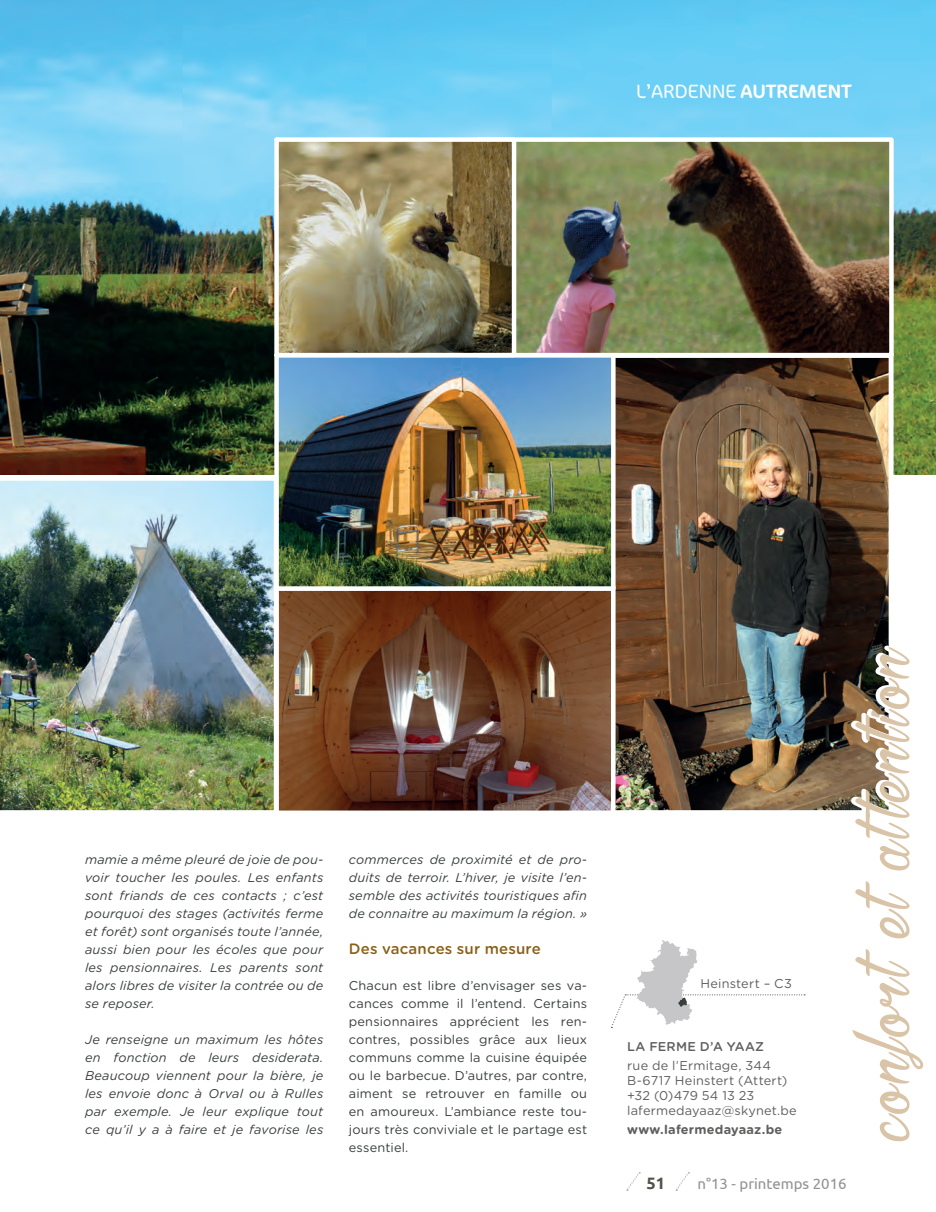
<style>
.page{position:relative;width:936px;height:1212px;background:#fff}
.page>*{position:absolute;margin:0;border:0;box-sizing:border-box;transform-origin:0 0}
.t1{font:300 19.5px "Cocon";color:#fff}
.t2{font:700 16.5px "Ubuntu";color:#535249}
.t3{font:500 15px "Gotham Rounded";letter-spacing:.01em;color:#8a6018}
.t4{font:15px "Ubuntu";color:#919295}
.t5{font:italic 12.75px/18px "Gotham Rounded";letter-spacing:.01em;color:#383f3c;text-align:justify}
.t6{font:12.75px/18px "Gotham Rounded";letter-spacing:.015em;color:#383f3c;text-align:justify}
.t7{font:12.75px/15px "Gotham Rounded";letter-spacing:.015em;color:#5d605c}
.t8{font:700 12.75px "Gotham Rounded";letter-spacing:.015em;color:#5d605c}
.t9{font:500 12.75px "Gotham Rounded";letter-spacing:.025em;color:#5d605c}
.s1{font-weight:400}
</style>
<div class="page">
<img style="left:0;top:0;width:935px;height:474px">
<svg style="left:611px;top:940px;width:194px;height:88px"></svg>
<img style="left:615px;top:359px;width:272px;height:450px">
<div style="left:583px;top:353px;width:310px;height:462px;border:5px solid #fff"></div>
<img style="left:279px;top:358px;width:331px;height:451px">
<div style="left:274px;top:586px;width:341px;height:229px;border:5px solid #fff"></div>
<svg style="left:846px;top:643px;width:78px;height:499px"></svg>
<div style="left:274px;top:353px;width:341px;height:238px;border:4px solid #fff"></div>
<img style="left:0;top:476px;width:278px;height:339px">
<img style="left:516px;top:142px;width:372px;height:210px">
<div style="left:476px;top:137px;width:417px;height:220px;border:4px solid #fff"></div>
<img style="left:279px;top:142px;width:232px;height:210px">
<div style="left:274px;top:137px;width:242px;height:220px;border:4px solid #fff"></div>
<svg style="left:626px;top:1172px;width:14px;height:19px"></svg>
<svg style="left:675px;top:1172px;width:14px;height:19px"></svg>
<h1 class="t1" style="left:636px;top:80px;width:217px">L’ARDENNE <span class="s1">AUTREMENT</span></h1>
<p class="t5" style="left:85px;top:851px;width:240px">mamie a même pleuré de joie de pou&shy;voir toucher les poules. Les enfants sont friands de ces contacts ; c’est pourquoi des stages (activités ferme et forêt) sont organisés toute l’année, aussi bien pour les écoles que pour les pensionnaires. Les parents sont alors libres de visiter la contrée ou de se reposer.</p>
<p class="t5" style="left:85px;top:1031px;width:240px">Je renseigne un maximum les hôtes en fonction de leurs desiderata.<br>Beaucoup viennent pour la bière, je les envoie donc à Orval ou à Rulles par exemple. Je leur explique tout ce qu’il y a à faire et je favorise les</p>
<p class="t9" style="left:627px;top:1040px;width:138px">LA FERME D’A YAAZ</p>
<p class="t5" style="left:349px;top:851px;width:240px">commerces de proximité et de pro&shy;duits de terroir. L’hiver, je visite l’en&shy;semble des activités touristiques afin de connaitre au maximum la région. »</p>
<p class="t3" style="left:349px;top:942px;width:193px">Des vacances sur mesure</p>
<p class="t6" style="left:349px;top:977px;width:240px">Chacun est libre d’envisager ses va&shy;cances comme il l’entend. Certains pensionnaires apprécient les ren&shy;contres, possibles grâce aux lieux communs comme la cuisine équipée ou le barbecue. D’autres, par contre, aiment se retrouver en famille ou en amoureux. L’ambiance reste tou&shy;jours très conviviale et le partage est essentiel.</p>
<p class="t7" style="left:700px;top:976px;width:93px">Heinstert – C3</p>
<p class="t7" style="left:627px;top:1059px;width:171px">rue de l’Ermitage, 344<br>B-6717 Heinstert (Attert) +32 (0)479 54 13 23 lafermedayaaz@skynet.be</p>
<p class="t8" style="left:627px;top:1124px;width:157px">www.lafermedayaaz.be</p>
<p class="t2" style="left:646px;top:1174px;width:20px">51</p>
<p class="t4" style="left:697px;top:1175px;width:150px">n°13 - printemps 2016</p>
</div>
